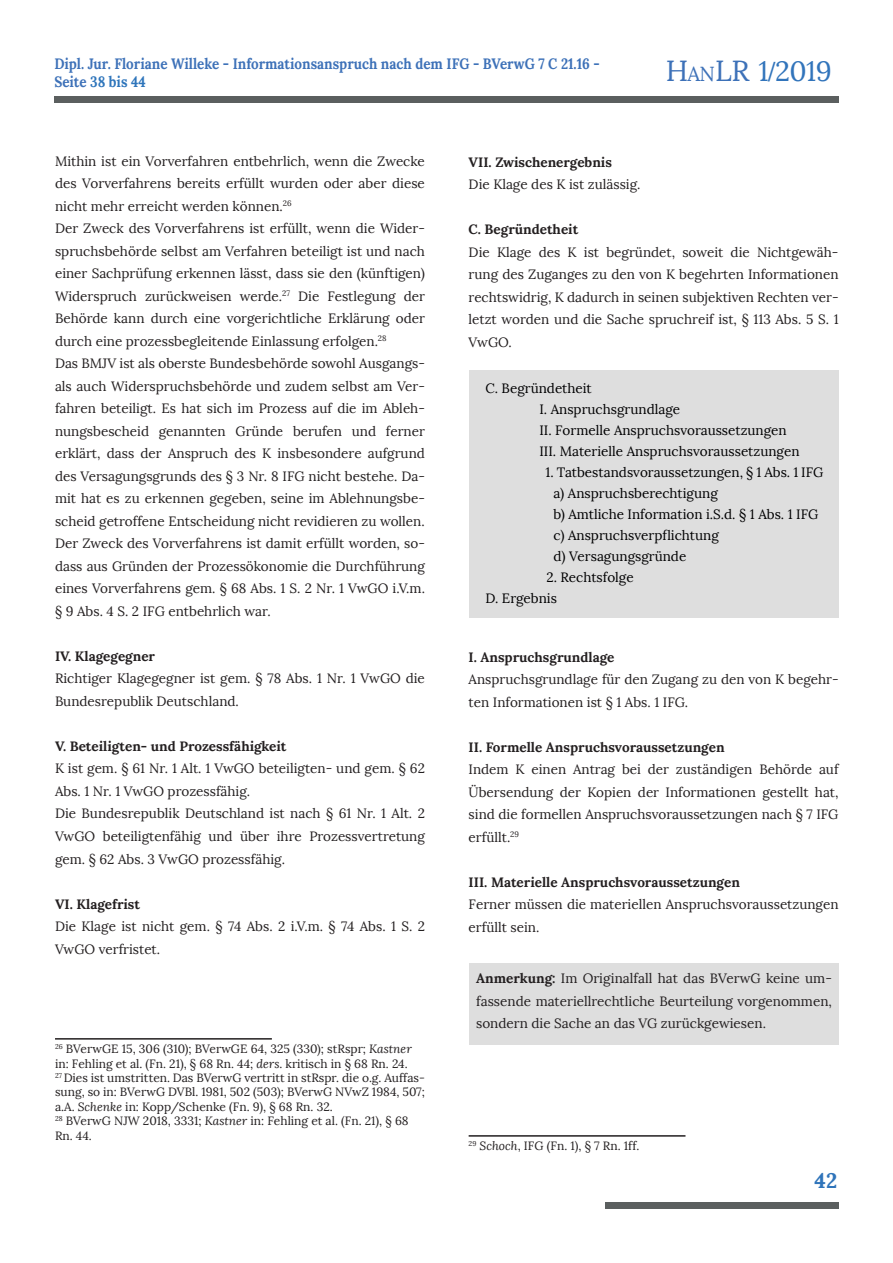
<style>
.page{position:relative;width:893px;height:1263px;background:#fff}
.page>*{position:absolute;margin:0;border:0;box-sizing:border-box;transform-origin:0 0}
.t1{font:27.9px "Lora";color:#3174bb}
.t2{font:700 21px "Lora";color:#2f74ba}
.t3{font:700 15px/18px "Lora";color:#3d71b8;scale:.9 1}
.t4{font:13.5px/22.5px "Lora";color:#231f20}
.t5{font:13.5px/21px "Lora";color:#000001}
.t6{font:700 13.5px "Lora";color:#231f20}
.t7{font:12px/14.4px "Lora";color:#231f20}
.s1{color:#2e75bb}
.s2{font-size:28.95px;color:#3d71b8}
.s3{font-size:20.25px;color:#3d71b8}
.s4{font-family:"Times New Roman";font-weight:700}
.s5{font-style:italic}
.s6{font-weight:700}
</style>
<div class="page">
<div style="left:54px;top:97px;width:785px;height:6px;background:#5b5f5f"></div>
<div style="left:605px;top:1202px;width:234px;height:7px;background:#5b5f5f"></div>
<hr style="left:469px;top:1135px;width:216px;height:2px;background:#231f20">
<hr style="left:55px;top:1038px;width:217px;height:1px;background:#231f20">
<div style="left:469px;top:370px;width:370px;height:248px;background:#dedede"></div>
<div style="left:469px;top:963px;width:370px;height:82px;background:#dedede"></div>
<p class="t3" style="left:54px;top:55px;width:608px">Dipl. Jur. Floriane Willeke - Informationsanspruch nach dem IFG - BVerwG 7 C 21.16 -<br>Seite <span class="s1">38 bis 44</span></p>
<h1 class="t1" style="left:666px;top:54px;width:167px"><span class="s2">H</span><span class="s3">AN</span><span class="s2">LR</span> 1<span class="s4">/</span>2019</h1>
<p class="t4" style="left:55px;top:150px;width:371px">Mithin ist ein Vorverfahren entbehrlich, wenn die Zwecke des Vorverfahrens bereits erfüllt wurden oder aber diese nicht mehr erreicht werden können.<sup>26<br></sup>Der Zweck des Vorverfahrens ist erfüllt, wenn die Wider&shy;spruchsbehörde selbst am Verfahren beteiligt ist und nach einer Sachprüfung erkennen lässt, dass sie den (künftigen)<br>Widerspruch zurückweisen werde.<sup>27</sup> Die Festlegung der Behörde kann durch eine vorgerichtliche Erklärung oder durch eine prozessbegleitende Einlassung erfolgen.<sup>28<br></sup>Das BMJV ist als oberste Bundesbehörde sowohl Ausgangs&shy;als auch Widerspruchsbehörde und zudem selbst am Ver&shy;fahren beteiligt. Es hat sich im Prozess auf die im Ableh&shy;nungsbescheid genannten Gründe berufen und ferner erklärt, dass der Anspruch des K insbesondere aufgrund des Versagungsgrunds des § 3 Nr. 8 IFG nicht bestehe. Da&shy;mit hat es zu erkennen gegeben, seine im Ablehnungsbe&shy;scheid getroffene Entscheidung nicht revidieren zu wollen.<br>Der Zweck des Vorverfahrens ist damit erfüllt worden, so&shy;dass aus Gründen der Prozessökonomie die Durchführung eines Vorverfahrens gem. § 68 Abs. 1 S. 2 Nr. 1 VwGO i.V.m. § 9 Abs. 4 S. 2 IFG entbehrlich war.</p>
<p class="t6" style="left:55px;top:647px;width:102px">IV. Klagegegner</p>
<p class="t4" style="left:55px;top:667px;width:371px">Richtiger Klagegegner ist gem. § 78 Abs. 1 Nr. 1 VwGO die<br>Bundesrepublik Deutschland.</p>
<p class="t6" style="left:55px;top:737px;width:233px">V. Beteiligten- und Prozessfähigkeit</p>
<p class="t4" style="left:55px;top:757px;width:371px">K ist gem. § 61 Nr. 1 Alt. 1 VwGO beteiligten- und gem. § 62<br>Abs. 1 Nr. 1 VwGO prozessfähig.<br>Die Bundesrepublik Deutschland ist nach § 61 Nr. 1 Alt. 2<br>VwGO beteiligtenfähig und über ihre Prozessvertretung gem. § 62 Abs. 3 VwGO prozessfähig.</p>
<p class="t6" style="left:55px;top:895px;width:87px">VI. Klagefrist</p>
<p class="t4" style="left:55px;top:915px;width:371px">Die Klage ist nicht gem. § 74 Abs. 2 i.V.m. § 74 Abs. 1 S. 2<br>VwGO verfristet.</p>
<p class="t7" style="left:55px;top:1042px;width:371px"><sup>26</sup> BVerwGE 15, 306 (310); BVerwGE 64, 325 (330); stRspr; <span class="s5">Kastner </span>in: Fehling et al. (Fn. 21), § 68 Rn. 44; <span class="s5">ders</span>. kritisch in § 68 Rn. 24.<br><sup>27</sup> Dies ist umstritten. Das BVerwG vertritt in stRspr. die o.g. Auffas&shy;sung, so in: BVerwG DVBl. 1981, 502 (503); BVerwG NVwZ 1984, 507; a.A. <span class="s5">Schenke</span> in: Kopp/Schenke (Fn. 9), § 68 Rn. 32.<br><sup>28</sup> BVerwG NJW 2018, 3331; <span class="s5">Kastner</span> in: Fehling et al. (Fn. 21), § 68<br>Rn. 44.</p>
<p class="t6" style="left:469px;top:153px;width:145px">VII. Zwischenergebnis</p>
<p class="t4" style="left:469px;top:173px;width:173px">Die Klage des K ist zulässig.</p>
<p class="t6" style="left:469px;top:221px;width:111px">C. Begründetheit</p>
<p class="t4" style="left:469px;top:241px;width:371px;text-align:justify">Die Klage des K ist begründet, soweit die Nichtgewäh&shy;rung des Zuganges zu den von K begehrten Informationen rechtswidrig, K dadurch in seinen subjektiven Rechten ver&shy;letzt worden und die Sache spruchreif ist, § 113 Abs. 5 S. 1<br>VwGO.</p>
<p class="t5" style="left:539px;top:378px;width:262px;text-indent:-54px">C. Begründetheit<br>I. Anspruchsgrundlage<br>II. Formelle Anspruchsvoraussetzungen<br>III. Materielle Anspruchsvoraussetzungen</p>
<p class="t5" style="left:553px;top:462px;width:271px;text-indent:-8px">1. Tatbestandsvoraussetzungen, § 1 Abs. 1 IFG a) Anspruchsberechtigung<br>b) Amtliche Information i.S.d. § 1 Abs. 1 IFG c) Anspruchsverpflichtung<br>d) Versagungsgründe</p>
<p class="t5" style="left:485px;top:567px;width:150px;text-indent:61px">2. Rechtsfolge<br>D. Ergebnis</p>
<p class="t6" style="left:469px;top:648px;width:147px">I. Anspruchsgrundlage</p>
<p class="t4" style="left:469px;top:668px;width:371px">Anspruchsgrundlage für den Zugang zu den von K begehr&shy;ten Informationen ist § 1 Abs. 1 IFG.</p>
<p class="t6" style="left:469px;top:738px;width:257px">II. Formelle Anspruchsvoraussetzungen</p>
<p class="t4" style="left:469px;top:758px;width:371px;text-align:justify">Indem K einen Antrag bei der zuständigen Behörde auf Übersendung der Kopien der Informationen gestellt hat, sind die formellen Anspruchsvoraussetzungen nach § 7 IFG erfüllt.<sup>29</sup></p>
<p class="t6" style="left:469px;top:873px;width:273px">III. Materielle Anspruchsvoraussetzungen</p>
<p class="t4" style="left:469px;top:893px;width:371px">Ferner müssen die materiellen Anspruchsvoraussetzungen erfüllt sein.</p>
<p class="t4" style="left:476px;top:967px;width:357px;text-align:justify"><span class="s6">Anmerkung:</span> Im Originalfall hat das BVerwG keine um&shy;fassende materiellrechtliche Beurteilung vorgenommen, sondern die Sache an das VG zurückgewiesen.</p>
<p class="t7" style="left:469px;top:1139px;width:172px"><sup>29</sup> <span class="s5">Schoch</span>, IFG (Fn. 1), § 7 Rn. 1ff.</p>
<h2 class="t2" style="left:815px;top:1167px;width:24px">42</h2>
</div>
